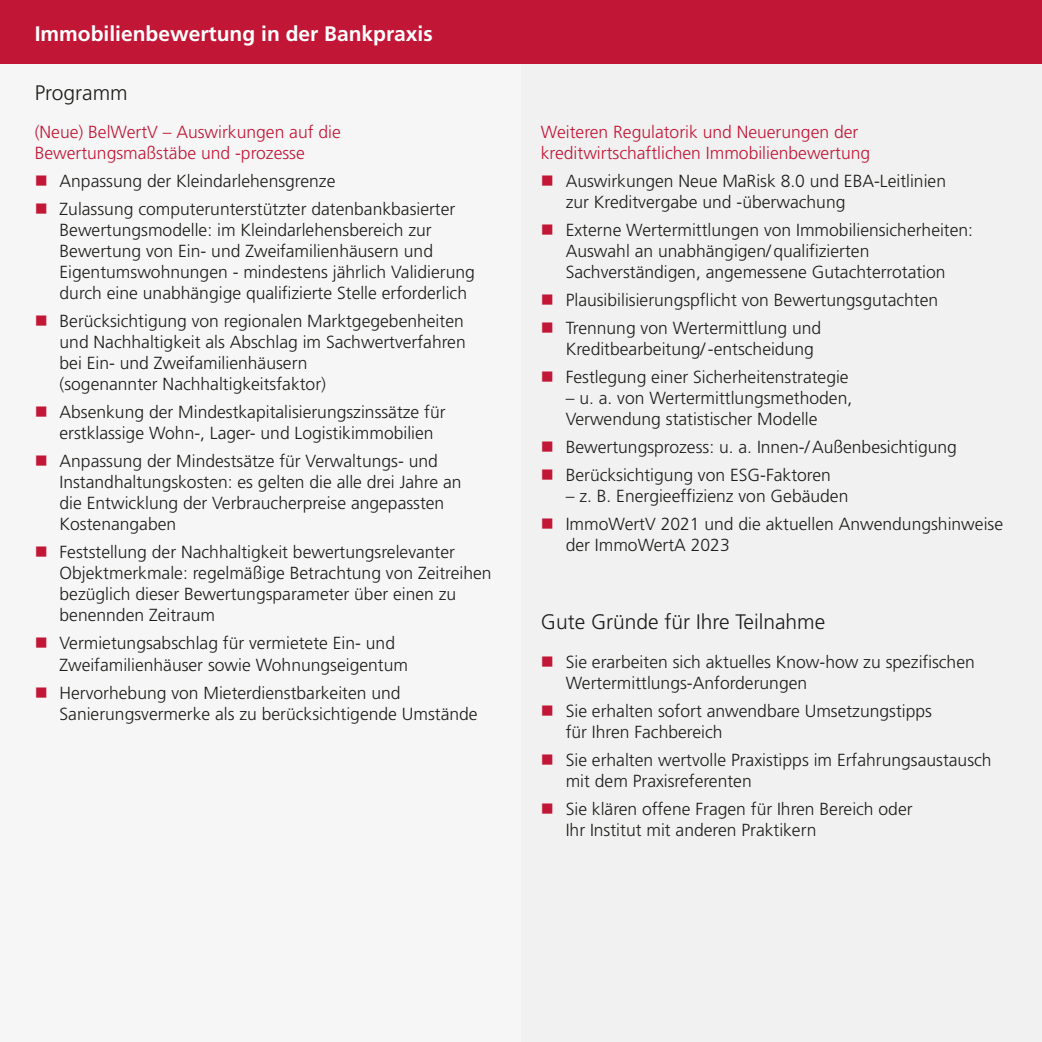
<style>
.page{position:relative;width:1042px;height:1042px;background:#fff}
.page>*{position:absolute;margin:0;border:0;box-sizing:border-box;transform-origin:0 0}
.t1{font:300 21px "Frutiger LT Pro";color:#1d1d1b}
.t2{font:700 21px "Frutiger LT Pro";color:#fff}
.t3{font:300 17.5px/21px "Frutiger LT Pro";color:#1d1d1b}
.t4{font:300 17.5px/21px "Frutiger LT Pro";color:#c21636}
</style>
<div class="page">
<div style="left:0;top:0;width:1042px;height:65px;background:#c21636"></div>
<div style="left:521px;top:65px;width:521px;height:977px;background:#f1f1f1"></div>
<div style="left:0;top:65px;width:521px;height:977px;background:#f6f6f6"></div>
<p class="t2" style="left:35px;top:25px;width:399px">Immobilienbewertung in der Bankpraxis</p>
<p class="t1" style="left:35px;top:84px;width:94px">Programm</p>
<p class="t4" style="left:35px;top:123px;width:308px">(Neue) BelWertV – Auswirkungen auf die<br>Bewertungsmaßstäbe und -prozesse</p>
<p class="t3" style="left:60px;top:169px;width:397px;line-height:28px">Anpassung der Kleindarlehensgrenze<br>Zulassung computerunterstützter datenbankbasierter</p>
<p class="t3" style="left:60px;top:221px;width:417px">Bewertungsmodelle: im Kleindarlehensbereich zur Bewertung von Ein- und Zweifamilienhäusern und Eigentumswohnungen - mindestens jährlich Validierung durch eine unabhängige qualifizierte Stelle erforderlich</p>
<p class="t3" style="left:60px;top:312px;width:408px">Berücksichtigung von regionalen Marktgegebenheiten und Nachhaltigkeit als Abschlag im Sachwertverfahren bei Ein- und Zweifamilienhäusern<br>(sogenannter Nachhaltigkeitsfaktor)</p>
<p class="t3" style="left:60px;top:403px;width:388px">Absenkung der Mindestkapitalisierungszinssätze für erstklassige Wohn-, Lager- und Logistikimmobilien</p>
<p class="t3" style="left:60px;top:452px;width:403px">Anpassung der Mindestsätze für Verwaltungs- und Instandhaltungskosten: es gelten die alle drei Jahre an die Entwicklung der Verbraucherpreise angepassten Kostenangaben</p>
<p class="t3" style="left:60px;top:543px;width:434px">Feststellung der Nachhaltigkeit bewertungsrelevanter Objektmerkmale: regelmäßige Betrachtung von Zeitreihen bezüglich dieser Bewertungsparameter über einen zu benennden Zeitraum</p>
<p class="t3" style="left:60px;top:634px;width:350px">Vermietungsabschlag für vermietete Ein- und<br>Zweifamilienhäuser sowie Wohnungseigentum</p>
<p class="t3" style="left:60px;top:683px;width:420px">Hervorhebung von Mieterdienstbarkeiten und<br>Sanierungsvermerke als zu berücksichtigende Umstände</p>
<p class="t4" style="left:541px;top:123px;width:331px">Weiteren Regulatorik und Neuerungen der kreditwirtschaftlichen Immobilienbewertung</p>
<p class="t3" style="left:566px;top:172px;width:382px">Auswirkungen Neue MaRisk 8.0 und EBA-Leitlinien zur Kreditvergabe und -überwachung</p>
<p class="t3" style="left:566px;top:221px;width:409px">Externe Wertermittlungen von Immobiliensicherheiten:<br>Auswahl an unabhängigen/ qualifizierten<br>Sachverständigen, angemessene Gutachterrotation</p>
<p class="t3" style="left:566px;top:288px;width:374px;line-height:28px">Plausibilisierungspflicht von Bewertungsgutachten<br>Trennung von Wertermittlung und</p>
<p class="t3" style="left:566px;top:337px;width:284px;line-height:28px">Kreditbearbeitung/ -entscheidung<br>Festlegung einer Sicherheitenstrategie</p>
<p class="t3" style="left:566px;top:389px;width:288px">– u. a. von Wertermittlungsmethoden,<br>Verwendung statistischer Modelle</p>
<p class="t3" style="left:566px;top:435px;width:393px;line-height:28px">Bewertungsprozess: u. a. Innen-/ Außenbesichtigung<br>Berücksichtigung von ESG-Faktoren</p>
<p class="t3" style="left:566px;top:484px;width:439px;line-height:28px">– z. B. Energieeffizienz von Gebäuden<br>ImmoWertV 2021 und die aktuellen Anwendungshinweise</p>
<p class="t3" style="left:566px;top:536px;width:166px">der ImmoWertA 2023</p>
<p class="t1" style="left:541px;top:613px;width:286px">Gute Gründe für Ihre Teilnahme</p>
<p class="t3" style="left:566px;top:653px;width:411px">Sie erarbeiten sich aktuelles Know-how zu spezifischen<br>Wertermittlungs-Anforderungen</p>
<p class="t3" style="left:566px;top:702px;width:368px">Sie erhalten sofort anwendbare Umsetzungstipps für Ihren Fachbereich</p>
<p class="t3" style="left:566px;top:751px;width:427px">Sie erhalten wertvolle Praxistipps im Erfahrungsaustausch mit dem Praxisreferenten</p>
<p class="t3" style="left:566px;top:800px;width:348px">Sie klären offene Fragen für Ihren Bereich oder<br>Ihr Institut mit anderen Praktikern</p>
</div>
